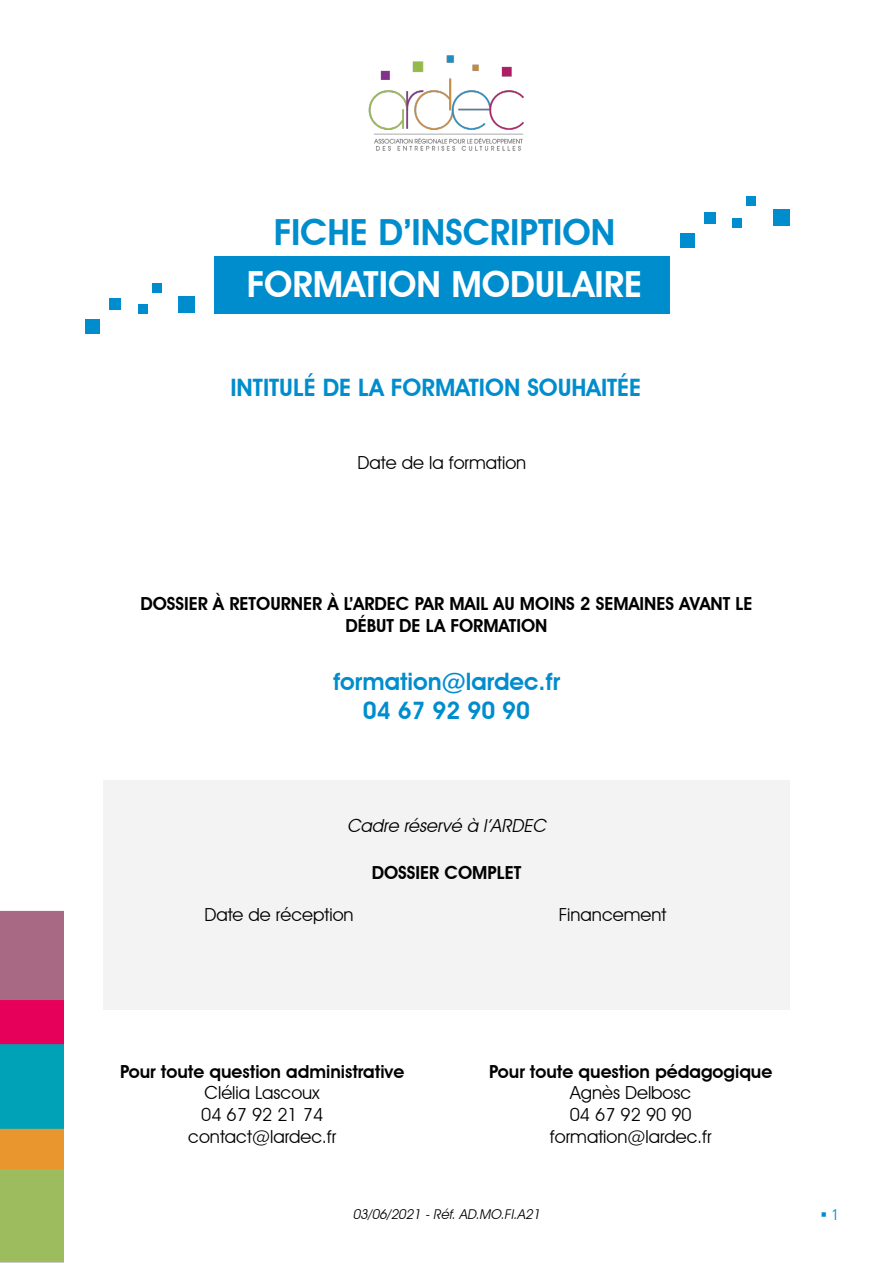
<style>
.page{position:relative;width:893px;height:1263px;background:#fff}
.page>*{position:absolute;margin:0;border:0;box-sizing:border-box;transform-origin:0 0}
.t1{font:600 36px "Avant Garde IT Cby BT";color:#008dcd}
.t2{font:600 36px "Avant Garde IT Cby BT";color:#fff}
.t3{font:600 24px/28.8px "Avant Garde IT Cby BT";color:#008dcd;text-align:center}
.t4{font:600 18px/21.6px "Avant Garde IT Cby BT";color:#000;text-align:center}
.t5{font:18px/21.6px "Avant Garde IT Cby BT";color:#000;text-align:center}
.t6{font:italic 18px "Avant Garde IT Cby BT";color:#000}
.t7{font:15px "DIN Pro";color:#008dcd}
.t8{font:italic 13.5px "Avant Garde IT Cby BT";color:#000}
</style>
<div class="page">
<img style="left:0;top:910px;width:63px;height:353px">
<img style="left:368px;top:55px;width:156px;height:96px">
<div style="left:214px;top:256px;width:456px;height:58px;background:#008dcd"></div>
<div style="left:103px;top:780px;width:687px;height:230px;background:#f3f3f3"></div>
<div style="left:704px;top:212px;width:12px;height:12px;background:#008dcd"></div>
<div style="left:110px;top:298px;width:11px;height:12px;background:#008dcd"></div>
<div style="left:680px;top:233px;width:14px;height:14px;background:#008dcd"></div>
<div style="left:86px;top:319px;width:14px;height:15px;background:#008dcd"></div>
<div style="left:733px;top:218px;width:9px;height:9px;background:#008dcd"></div>
<div style="left:138px;top:304px;width:10px;height:10px;background:#008dcd"></div>
<div style="left:773px;top:209px;width:17px;height:17px;background:#008dcd"></div>
<div style="left:178px;top:296px;width:17px;height:17px;background:#008dcd"></div>
<div style="left:747px;top:197px;width:9px;height:9px;background:#008dcd"></div>
<div style="left:153px;top:283px;width:9px;height:10px;background:#008dcd"></div>
<h1 class="t1" style="left:274px;top:211px;width:343px">FICHE D’INSCRIPTION</h1>
<h1 class="t2" style="left:247px;top:262px;width:397px">FORMATION MODULAIRE</h1>
<h2 class="t3" style="left:230px;top:373px;width:412px">INTITULÉ DE LA FORMATION SOUHAITÉE</h2>
<p class="t5" style="left:358px;top:452px;width:170px">Date de la formation</p>
<p class="t4" style="left:140px;top:593px;width:614px">DOSSIER À RETOURNER À L’ARDEC PAR MAIL AU MOINS 2 SEMAINES AVANT LE<br>DÉBUT DE LA FORMATION</p>
<h2 class="t3" style="left:333px;top:667px;width:228px">FORMATION@LARDEC.FR<br>04 67 92 90 90</h2>
<p class="t6" style="left:347px;top:815px;width:204px">Cadre réservé à l’ARDEC</p>
<p class="t4" style="left:372px;top:861px;width:151px">DOSSIER COMPLET</p>
<p class="t5" style="left:204px;top:904px;width:151px">Date de réception</p>
<p class="t5" style="left:559px;top:904px;width:109px">Financement</p>
<p class="t4" style="left:120px;top:1060px;width:286px">POUR TOUTE QUESTION ADMINISTRATIVE</p>
<p class="t5" style="left:188px;top:1082px;width:150px">Clélia Lascoux<br>04 67 92 21 74 contact@lardec.fr</p>
<p class="t4" style="left:489px;top:1060px;width:285px">POUR TOUTE QUESTION PÉDAGOGIQUE</p>
<p class="t5" style="left:550px;top:1082px;width:163px">Agnès Delbosc<br>04 67 92 90 90 formation@lardec.fr</p>
<p class="t8" style="left:353px;top:1206px;width:192px">03/06/2021 - Réf. AD.MO.FI.A21</p>
<p class="t7" style="left:820px;top:1205px;width:20px">▪ 1</p>
</div>
